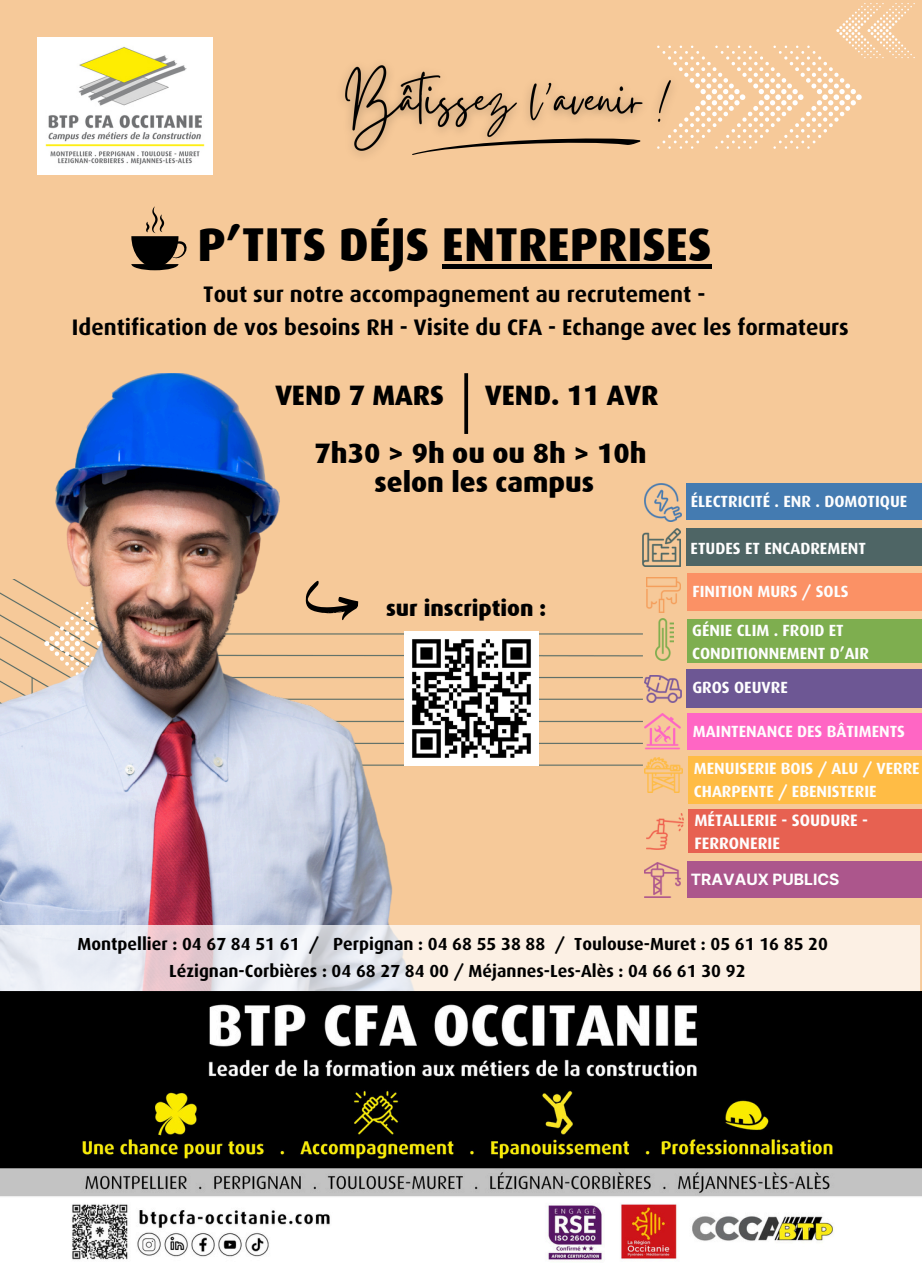
<style>
.page{position:relative;width:922px;height:1276px;background:#fff}
.page>*{position:absolute;margin:0;border:0;box-sizing:border-box;transform-origin:0 0}
.t1{font:800 47.5px "Dax";color:#000}
.t2{font:800 28.12px/29px "Dax";color:#000;text-align:center}
.t3{font:700 22.5px "Dax";color:#000}
.t4{font:800 22.5px "Dax";color:#000}
.t5{font:700 17.5px "Dax";color:#000}
.t6{font:700 16.5px "Dax";color:#fefefe}
.t7{font:700 16.25px/22.6px "Dax";color:#fefefe}
.t8{font:700 15.62px "Inter";color:#fefefe}
</style>
<div class="page">
<div style="left:0;top:0;width:922px;height:991px;background:#f6c999"></div>
<div style="left:451px;top:580px;width:191px;height:261px;background:#f6c999"></div>
<svg style="left:657px;top:3px;width:257px;height:146px;background:#f6cea2"></svg>
<img style="left:0;top:373px;width:451px;height:552px">
<img style="left:38px;top:37px;width:174px;height:138px">
<img style="left:644px;top:484px;width:38px;height:37px">
<div style="left:686px;top:483px;width:236px;height:37px;background:#447bb1"></div>
<img style="left:655px;top:619px;width:19px;height:42px">
<div style="left:686px;top:620px;width:236px;height:43px;background:#7eae4f"></div>
<img style="left:646px;top:577px;width:35px;height:36px">
<div style="left:687px;top:573px;width:235px;height:37px;background:#fb9165"></div>
<div style="left:686px;top:669px;width:236px;height:38px;background:#6d5794"></div>
<img style="left:644px;top:675px;width:38px;height:27px">
<img style="left:645px;top:757px;width:37px;height:36px">
<div style="left:688px;top:756px;width:234px;height:47px;background:#ffbc45"></div>
<img style="left:645px;top:714px;width:35px;height:35px">
<div style="left:688px;top:714px;width:234px;height:36px;background:#ff66c4"></div>
<img style="left:642px;top:529px;width:38px;height:37px">
<div style="left:686px;top:528px;width:236px;height:38px;background:#4e6565"></div>
<div style="left:688px;top:810px;width:234px;height:43px;background:#e76151"></div>
<img style="left:646px;top:814px;width:37px;height:35px">
<div style="left:686px;top:861px;width:236px;height:37px;background:#ac568c"></div>
<img style="left:645px;top:862px;width:35px;height:36px">
<img style="left:0;top:991px;width:922px;height:271px">
<img style="left:330px;top:52px;width:357px;height:117px">
<svg style="left:411px;top:129px;width:230px;height:28px;background:#d7af85"></svg>
<svg style="left:131px;top:207px;width:57px;height:63px;background:#90765a"></svg>
<div style="left:442px;top:264px;width:269px;height:5px;background:#000"></div>
<svg style="left:464px;top:373px;width:4px;height:61px"></svg>
<svg style="left:0;top:925px;width:920px;height:66px;background:#f2eae6"></svg>
<svg style="left:304px;top:580px;width:56px;height:41px;background:#c09d77"></svg>
<img style="left:404px;top:631px;width:134px;height:134px">
<p class="t1" style="left:198px;top:217px;width:515px">P’TITS DÉJS ENTREPRISES</p>
<p class="t3" style="left:203px;top:281px;width:503px">Tout sur notre accompagnement au recrutement -</p>
<h3 class="t3" style="left:72px;top:315px;width:778px">Identification de vos besoins RH - Visite du CFA - Echange avec les formateurs</h3>
<h4 class="t2" style="left:275px;top:381px;width:170px">VEND 7 MARS</h4>
<h3 class="t2" style="left:485px;top:381px;width:175px">VEND. 11 AVR</h3>
<p class="t2" style="left:314px;top:439px;width:334px">7h30 &gt; 9h ou ou 8h &gt; 10h selon les campus</p>
<p class="t4" style="left:386px;top:595px;width:162px">sur inscription :</p>
<p class="t7" style="left:690px;top:490px;width:218px">ÉLECTRICITÉ . ENR . DOMOTIQUE</p>
<h2 class="t7" style="left:690px;top:537px;width:177px">ETUDES ET ENCADREMENT</h2>
<p class="t7" style="left:692px;top:580px;width:158px">FINITION MURS / SOLS</p>
<p class="t7" style="left:692px;top:619px;width:178px">GÉNIE CLIM . FROID ET<br>CONDITIONNEMENT D’AIR</p>
<p class="t7" style="left:692px;top:676px;width:97px">GROS OEUVRE</p>
<p class="t7" style="left:693px;top:720px;width:214px">MAINTENANCE DES BÂTIMENTS</p>
<p class="t7" style="left:694px;top:757px;width:227px">MENUISERIE BOIS / ALU / VERRE</p>
<p class="t7" style="left:694px;top:780px;width:184px">CHARPENTE / EBENISTERIE</p>
<h5 class="t6" style="left:694px;top:811px;width:175px">MÉTALLERIE - SOUDURE -</h5>
<p class="t6" style="left:694px;top:834px;width:87px">FERRONERIE</p>
<p class="t8" style="left:690px;top:870px;width:150px">TRAVAUX PUBLICS</p>
<p class="t5" style="left:77px;top:934px;width:752px">Montpellier : 04 67 84 51 61 / Perpignan : 04 68 55 38 88 / Toulouse-Muret : 05 61 16 85 20</p>
<p class="t5" style="left:169px;top:961px;width:578px">Lézignan-Corbières : 04 68 27 84 00 / Méjannes-Les-Alès : 04 66 61 30 92</p>
</div>
